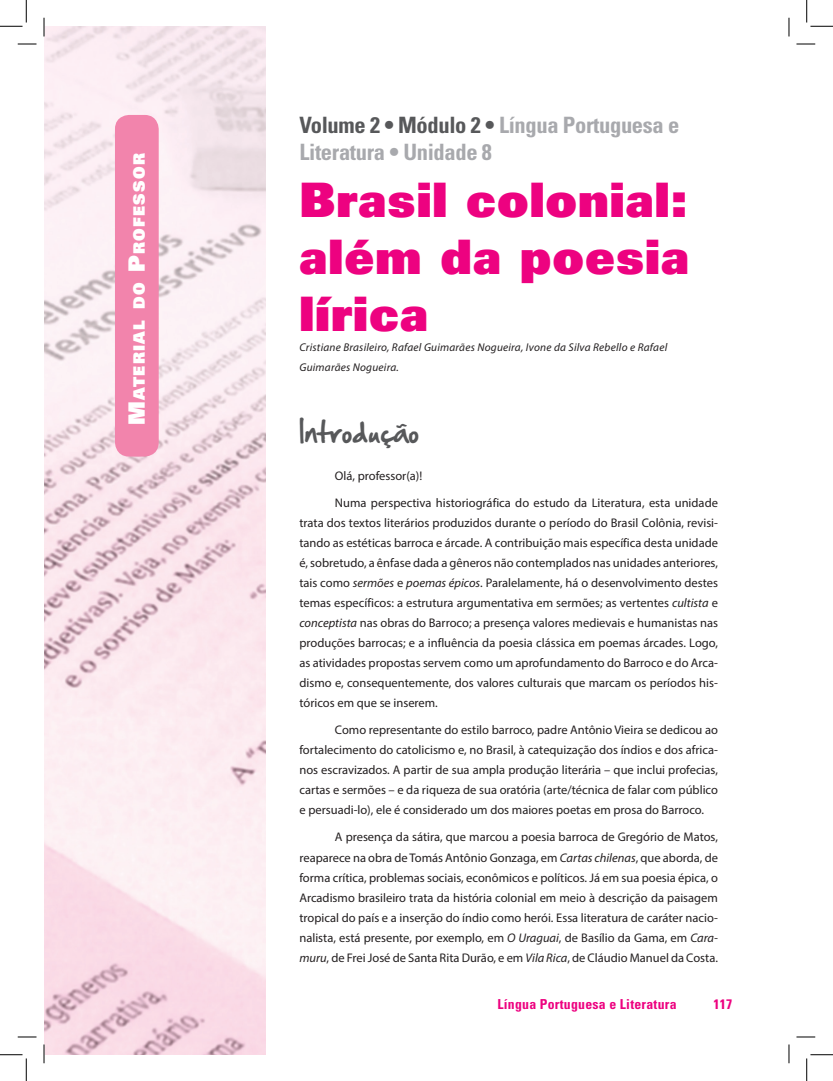
<style>
.page{position:relative;width:833px;height:1081px;background:#fff}
.page>*{position:absolute;margin:0;border:0;box-sizing:border-box;transform-origin:0 0}
.t1{font:900 47.5px/57px "Univers";letter-spacing:.02em;color:#ed0280;text-align:justify}
.t2{font:25px "Hand Of Sean";color:#57585a}
.t3{font:700 condensed 22.5px/27px "Univers";letter-spacing:-.015em;color:#a8a9ad}
.t4{font:900 15.75px "Univers";letter-spacing:.085em;color:#fff}
.t5{font:700 condensed 13.75px "Univers";letter-spacing:.02em;color:#ed0280}
.t6{font:12.5px/20px "Myriad Pro";color:#231f20;text-align:justify}
.t7{font:italic 11.25px/20px "Myriad Pro";letter-spacing:.02em;color:#231f20}
.s1{font-size:22.5px}
.s2{color:#57585a}
.s3{font-style:italic}
</style>
<div class="page">
<img style="left:44px;top:26px;width:221px;height:1028px">
<div style="left:115px;top:115px;width:44px;height:341px;background:#f284ac;border-radius:14px"></div>
<svg style="left:18px;top:43px;width:18px;height:2px"></svg>
<svg style="left:796px;top:43px;width:18px;height:2px"></svg>
<svg style="left:18px;top:1036px;width:18px;height:1px"></svg>
<svg style="left:796px;top:1036px;width:18px;height:1px"></svg>
<svg style="left:43px;top:18px;width:2px;height:18px"></svg>
<svg style="left:43px;top:1044px;width:2px;height:18px"></svg>
<svg style="left:788px;top:18px;width:1px;height:18px"></svg>
<svg style="left:788px;top:1044px;width:1px;height:18px"></svg>
<svg style="left:0;top:0;width:27px;height:27px"></svg>
<svg style="left:0;top:1054px;width:27px;height:26px"></svg>
<svg style="left:806px;top:0;width:26px;height:27px"></svg>
<svg style="left:806px;top:1054px;width:26px;height:26px"></svg>
<p class="t4" style="left:129px;top:425px;width:273px;rotate:-90deg"><span class="s1">M</span>aterial do <span class="s1">P</span>rofessor</p>
<h3 class="t3" style="left:299px;top:111px;width:381px"><span class="s2">Volume 2 • Módulo 2 •</span> Língua Portuguesa e<br>Literatura • Unidade 8</h3>
<h1 class="t1" style="left:299px;top:170px;width:391px">Brasil colonial: além da poesia lírica</h1>
<p class="t7" style="left:299px;top:337px;width:369px">Cristiane Brasileiro, Rafael Guimarães Nogueira, Ivone da Silva Rebello e Rafael<br>Guimarães Nogueira.</p>
<h2 class="t2" style="left:299px;top:409px;width:121px">Introdução</h2>
<p class="t6" style="left:335px;top:462px;width:384px;line-height:27.1px">Olá, professor(a)!<br>Numa perspectiva historiográfica do estudo da Literatura, esta unidade</p>
<p class="t6" style="left:299px;top:512px;width:420px">trata dos textos literários produzidos durante o período do Brasil Colônia, revisi&shy;tando as estéticas barroca e árcade. A contribuição mais específica desta unidade é, sobretudo, a ênfase dada a gêneros não contemplados nas unidades anteriores, tais como <span class="s3">sermões</span> e <span class="s3">poemas épicos</span>. Paralelamente, há o desenvolvimento destes temas específicos: a estrutura argumentativa em sermões; as vertentes <span class="s3">cultista</span> e <span class="s3">conceptista</span> nas obras do Barroco; a presença valores medievais e humanistas nas produções barrocas; e a influência da poesia clássica em poemas árcades. Logo, as atividades propostas servem como um aprofundamento do Barroco e do Arca&shy;dismo e, consequentemente, dos valores culturais que marcam os períodos his&shy;tóricos em que se inserem.</p>
<p class="t6" style="left:299px;top:719px;width:420px;text-indent:35px">Como representante do estilo barroco, padre Antônio Vieira se dedicou ao fortalecimento do catolicismo e, no Brasil, à catequização dos índios e dos africa&shy;nos escravizados. A partir de sua ampla produção literária – que inclui profecias, cartas e sermões – e da riqueza de sua oratória (arte/técnica de falar com público e persuadi-lo), ele é considerado um dos maiores poetas em prosa do Barroco.</p>
<p class="t6" style="left:299px;top:826px;width:420px;text-indent:35px">A presença da sátira, que marcou a poesia barroca de Gregório de Matos, reaparece na obra de Tomás Antônio Gonzaga, em <span class="s3">Cartas chilenas</span>, que aborda, de forma crítica, problemas sociais, econômicos e políticos. Já em sua poesia épica, o Arcadismo brasileiro trata da história colonial em meio à descrição da paisagem tropical do país e a inserção do índio como herói. Essa literatura de caráter nacio&shy;nalista, está presente, por exemplo, em <span class="s3">O Uraguai</span>, de Basílio da Gama, em <span class="s3">Cara&shy;muru</span>, de Frei José de Santa Rita Durão, e em <span class="s3">Vila Rica</span>, de Cláudio Manuel da Costa.</p>
<p class="t5" style="left:497px;top:995px;width:181px">Língua Portuguesa e Literatura</p>
<p class="t5" style="left:713px;top:995px;width:20px">117</p>
</div>
